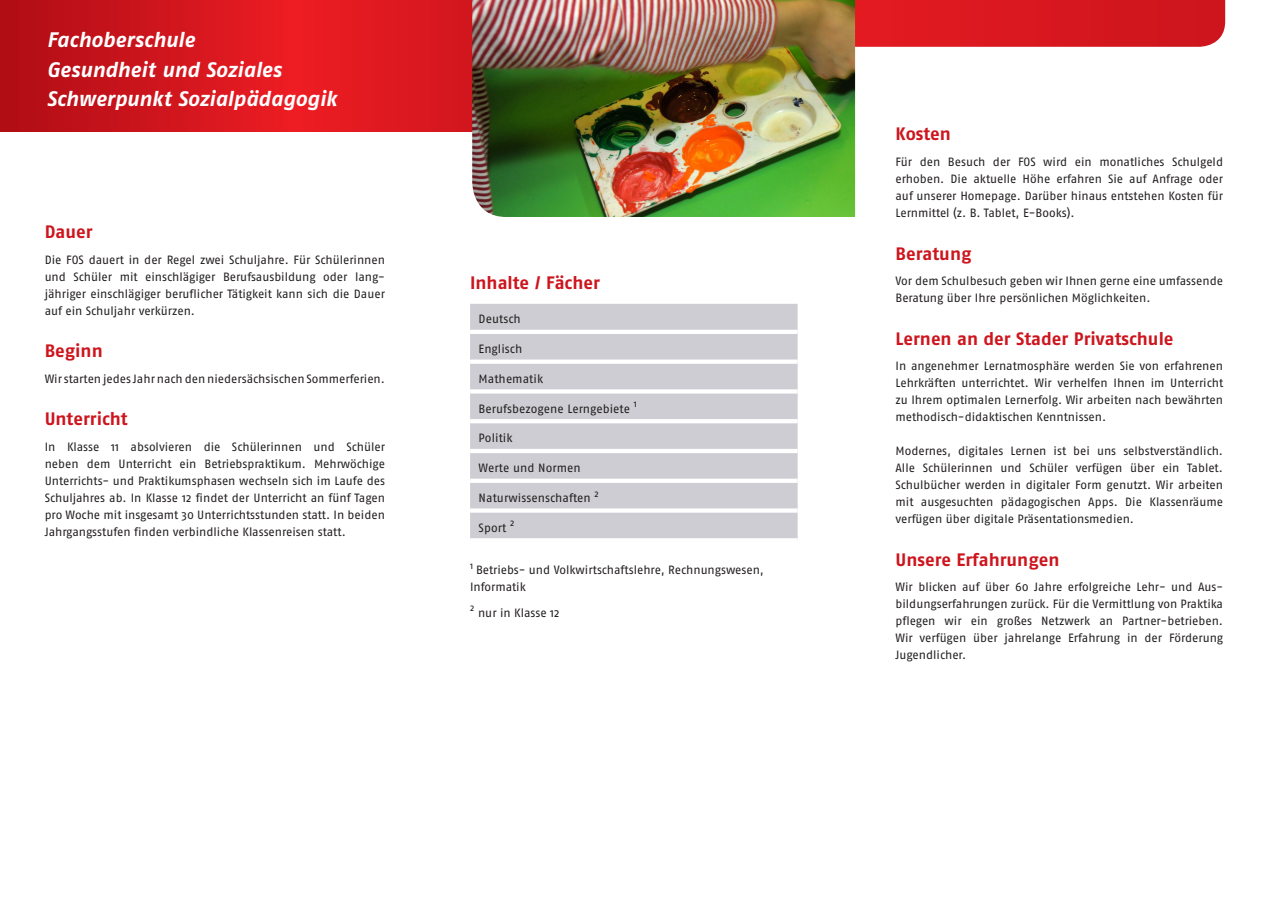
<style>
.page{position:relative;width:1272px;height:902px;background:#fff}
.page>*{position:absolute;margin:0;border:0;box-sizing:border-box;transform-origin:0 0}
.Headline_1_Innenseit{font:italic 700 21px "Fago No";letter-spacing:-.005em;color:#fff}
.Headline_2_Innenseit{font:700 18px "Fago No";color:#cd151d}
.Copy_Flyer{font:12px/17px "Fago No";color:#231f20;text-align:justify}
.Copy_Flyer-2{font:9.6px "Fago No";color:#231f20}
</style>
<div class="page">
<svg style="left:855px;top:0;width:370px;height:47px;background:#d81a21"></svg>
<svg style="left:0;top:0;width:472px;height:132px;background:#d3161d"></svg>
<img style="left:472px;top:0;width:383px;height:217px">
<div style="left:470px;top:304px;width:327px;height:234px;background:#cdcdd3"></div>
<hr style="left:470px;top:330px;width:327px;height:4px;background:#fff">
<div style="left:470px;top:359px;width:327px;height:5px;background:#fff"></div>
<svg style="left:470px;top:389px;width:327px;height:4px"></svg>
<hr style="left:470px;top:419px;width:327px;height:4px;background:#fff">
<hr style="left:470px;top:449px;width:327px;height:4px;background:#fff">
<div style="left:470px;top:478px;width:327px;height:5px;background:#fff"></div>
<svg style="left:470px;top:508px;width:327px;height:4px"></svg>
<p class="Headline_1_Innenseit" style="left:47px;top:27px;width:149px">Fachoberschule</p>
<p class="Headline_1_Innenseit" style="left:47px;top:57px;width:236px">Gesundheit und Soziales</p>
<p class="Headline_1_Innenseit" style="left:47px;top:87px;width:291px">Schwerpunkt Sozialpädagogik</p>
<p class="Headline_2_Innenseit" style="left:45px;top:221px;width:49px">Dauer</p>
<p class="Copy_Flyer" style="left:45px;top:251px;width:342px">Die FOS dauert in der Regel zwei Schuljahre. Für Schülerinnen und Schüler mit einschlägiger Berufsausbildung oder lang&shy;jähriger einschlägiger beruflicher Tätigkeit kann sich die Dauer auf ein Schuljahr verkürzen.</p>
<p class="Headline_2_Innenseit" style="left:45px;top:340px;width:60px">Beginn</p>
<p class="Copy_Flyer" style="left:45px;top:370px;width:342px">Wir starten jedes Jahr nach den niedersächsischen Sommerferien.</p>
<p class="Headline_2_Innenseit" style="left:45px;top:408px;width:85px">Unterricht</p>
<p class="Copy_Flyer" style="left:45px;top:438px;width:342px">In Klasse 11 absolvieren die Schülerinnen und Schüler neben dem Unterricht ein Betriebspraktikum. Mehrwöchige Unterrichts- und Praktikumsphasen wechseln sich im Laufe des Schuljahres ab. In Klasse 12 findet der Unterricht an fünf Tagen pro Woche mit insgesamt 30 Unterrichtsstunden statt. In beiden Jahrgangsstufen finden verbindliche Klassenreisen statt.</p>
<p class="Headline_2_Innenseit" style="left:470px;top:272px;width:131px">Inhalte / Fächer</p>
<p class="Copy_Flyer" style="left:478px;top:310px;width:44px">Deutsch</p>
<p class="Copy_Flyer" style="left:478px;top:340px;width:45px">Englisch</p>
<p class="Copy_Flyer" style="left:478px;top:370px;width:66px">Mathematik</p>
<p class="Copy_Flyer" style="left:478px;top:400px;width:153px">Berufsbezogene Lerngebiete</p>
<p class="Copy_Flyer-2" style="left:633px;top:398px;width:5px">1</p>
<p class="Copy_Flyer" style="left:478px;top:429px;width:36px">Politik</p>
<p class="Copy_Flyer" style="left:478px;top:459px;width:104px">Werte und Normen</p>
<p class="Copy_Flyer" style="left:478px;top:489px;width:114px">Naturwissenschaften</p>
<p class="Copy_Flyer-2" style="left:594px;top:488px;width:6px">2</p>
<p class="Copy_Flyer" style="left:478px;top:519px;width:29px">Sport</p>
<p class="Copy_Flyer-2" style="left:510px;top:517px;width:6px">2</p>
<p class="Copy_Flyer-2" style="left:470px;top:560px;width:5px">1</p>
<p class="Copy_Flyer" style="left:470px;top:561px;width:295px;text-indent:6px">Betriebs- und Volkwirtschaftslehre, Rechnungswesen,<br>Informatik</p>
<p class="Copy_Flyer-2" style="left:470px;top:602px;width:6px">2</p>
<p class="Copy_Flyer" style="left:478px;top:604px;width:83px">nur in Klasse 12</p>
<p class="Headline_2_Innenseit" style="left:895px;top:123px;width:57px">Kosten</p>
<p class="Copy_Flyer" style="left:895px;top:153px;width:329px">Für den Besuch der FOS wird ein monatliches Schulgeld erhoben. Die aktuelle Höhe erfahren Sie auf Anfrage oder auf unserer Homepage. Darüber hinaus entstehen Kosten für Lernmittel (z. B. Tablet, E-Books).</p>
<p class="Headline_2_Innenseit" style="left:895px;top:243px;width:77px">Beratung</p>
<p class="Copy_Flyer" style="left:895px;top:272px;width:329px">Vor dem Schulbesuch geben wir Ihnen gerne eine umfassende<br>Beratung über Ihre persönlichen Möglichkeiten.</p>
<p class="Headline_2_Innenseit" style="left:895px;top:328px;width:279px">Lernen an der Stader Privatschule</p>
<p class="Copy_Flyer" style="left:895px;top:357px;width:329px">In angenehmer Lernatmosphäre werden Sie von erfahrenen Lehrkräften unterrichtet. Wir verhelfen Ihnen im Unterricht zu Ihrem optimalen Lernerfolg. Wir arbeiten nach bewährten methodisch-didaktischen Kenntnissen.</p>
<p class="Copy_Flyer" style="left:895px;top:442px;width:329px">Modernes, digitales Lernen ist bei uns selbstverständlich.<br>Alle Schülerinnen und Schüler verfügen über ein Tablet.<br>Schulbücher werden in digitaler Form genutzt. Wir arbeiten mit ausgesuchten pädagogischen Apps. Die Klassenräume verfügen über digitale Präsentationsmedien.</p>
<p class="Headline_2_Innenseit" style="left:895px;top:549px;width:165px">Unsere Erfahrungen</p>
<p class="Copy_Flyer" style="left:895px;top:578px;width:329px">Wir blicken auf über 60 Jahre erfolgreiche Lehr- und Aus&shy;bildungserfahrungen zurück. Für die Vermittlung von Praktika pflegen wir ein großes Netzwerk an Partner-betrieben.<br>Wir verfügen über jahrelange Erfahrung in der Förderung Jugendlicher.</p>
</div>
